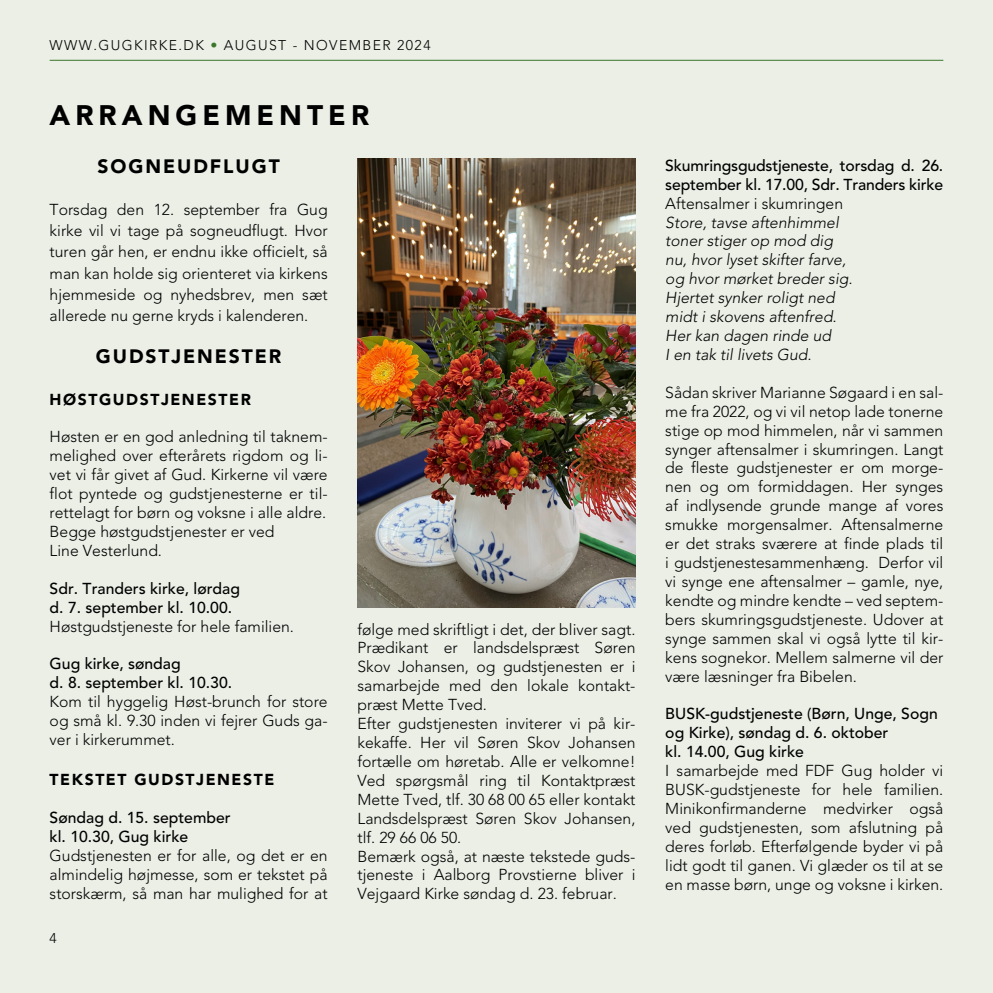
<style>
.page{position:relative;width:993px;height:993px;background:#fff}
.page>*{position:absolute;margin:0;border:0;box-sizing:border-box;transform-origin:0 0}
.t1{font:900 28px "Avenir";letter-spacing:.18em;color:#000}
.t2{font:900 19.25px "Avenir";letter-spacing:.1em;color:#000}
.t3{font:300 15.75px/18.9px "Avenir";color:#000;text-align:justify}
.t4{font:500 15.75px/18.9px "Avenir";color:#000}
.t5{font:italic 300 15.75px/18.9px "Avenir";color:#000}
.t6{font:900 15.75px "Avenir";letter-spacing:.1em;color:#000}
.t7{font:300 14px "Avenir";letter-spacing:.1em;color:#000}
.s1{color:#3b762a}
</style>
<div class="page">
<div style="left:0;top:0;width:992px;height:992px;background:#ebefe6"></div>
<hr style="left:50px;top:60px;width:893px;height:1px;background:#3b762a">
<img style="left:357px;top:159px;width:278px;height:448px">
<p class="t7" style="left:50px;top:37px;width:382px">WWW.GUGKIRKE.DK <span class="s1">•</span> AUGUST - NOVEMBER 2024</p>
<h1 class="t1" style="left:50px;top:99px;width:321px">ARRANGEMENTER</h1>
<p class="t2" style="left:98px;top:155px;width:183px">SOGNEUDFLUGT</p>
<p class="t3" style="left:50px;top:199px;width:279px;line-height:21px">Torsdag den 12. september fra Gug kirke vil vi tage på sogneudflugt. Hvor turen går hen, er endnu ikke officielt, så man kan holde sig orienteret via kirkens hjemmeside og nyhedsbrev, men sæt allerede nu gerne kryds i kalenderen.</p>
<p class="t2" style="left:96px;top:344px;width:187px">GUDSTJENESTER</p>
<p class="t6" style="left:50px;top:389px;width:203px">HØSTGUDSTJENESTER</p>
<p class="t3" style="left:50px;top:427px;width:279px;text-align:left">Høsten er en god anledning til taknem&shy;melighed over efterårets rigdom og li&shy;vet vi får givet af Gud. Kirkerne vil være flot pyntede og gudstjenesterne er til&shy;rettelagt for børn og voksne i alle aldre.<br>Begge høstgudstjenester er ved<br>Line Vesterlund.</p>
<p class="t4" style="left:50px;top:579px;width:192px">Sdr. Tranders kirke, lørdag d. 7. september kl. 10.00.</p>
<p class="t3" style="left:50px;top:616px;width:246px">Høstgudstjeneste for hele familien.</p>
<p class="t4" style="left:50px;top:654px;width:184px">Gug kirke, søndag<br>d. 8. september kl. 10.30.</p>
<p class="t3" style="left:50px;top:692px;width:279px">Kom til hyggelig Høst-brunch for store og små kl. 9.30 inden vi fejrer Guds ga&shy;ver i kirkerummet.</p>
<p class="t6" style="left:50px;top:769px;width:226px">TEKSTET GUDSTJENESTE</p>
<p class="t4" style="left:50px;top:808px;width:182px">Søndag d. 15. september kl. 10.30, Gug kirke</p>
<p class="t3" style="left:50px;top:845px;width:279px">Gudstjenesten er for alle, og det er en almindelig højmesse, som er tekstet på storskærm, så man har mulighed for at</p>
<p class="t7" style="left:50px;top:929px;width:9px">4</p>
<p class="t3" style="left:357px;top:619px;width:279px;text-align:left">følge med skriftligt i det, der bliver sagt.<br>Prædikant er landsdelspræst Søren Skov Johansen, og gudstjenesten er i samarbejde med den lokale kontakt&shy;præst Mette Tved.<br>Efter gudstjenesten inviterer vi på kir&shy;kekaffe. Her vil Søren Skov Johansen fortælle om høretab. Alle er velkomne!<br>Ved spørgsmål ring til Kontaktpræst Mette Tved, tlf. 30 68 00 65 eller kontakt Landsdelspræst Søren Skov Johansen, tlf. 29 66 06 50.<br>Bemærk også, at næste tekstede guds&shy;tjeneste i Aalborg Provstierne bliver i Vejgaard Kirke søndag d. 23. februar.</p>
<p class="t4" style="left:665px;top:156px;width:279px">Skumringsgudstjeneste, torsdag d. 26. september kl. 17.00, Sdr. Tranders kirke</p>
<p class="t3" style="left:665px;top:194px;width:179px">Aftensalmer i skumringen</p>
<p class="t5" style="left:665px;top:212px;width:189px">Store, tavse aftenhimmel toner stiger op mod dig nu, hvor lyset skifter farve, og hvor mørket breder sig.<br>Hjertet synker roligt ned midt i skovens aftenfred.<br>Her kan dagen rinde ud<br>I en tak til livets Gud.</p>
<p class="t3" style="left:665px;top:383px;width:279px">Sådan skriver Marianne Søgaard i en sal&shy;me fra 2022, og vi vil netop lade tonerne stige op mod himmelen, når vi sammen synger aftensalmer i skumringen. Langt de fleste gudstjenester er om morge&shy;nen og om formiddagen. Her synges af indlysende grunde mange af vores smukke morgensalmer. Aftensalmerne er det straks sværere at finde plads til i gudstjenestesammenhæng. Derfor vil vi synge ene aftensalmer – gamle, nye, kendte og mindre kendte – ved septem&shy;bers skumringsgudstjeneste. Udover at synge sammen skal vi også lytte til kir&shy;kens sognekor. Mellem salmerne vil der være læsninger fra Bibelen.</p>
<p class="t4" style="left:665px;top:704px;width:274px">BUSK-gudstjeneste (Børn, Unge, Sogn og Kirke), søndag d. 6. oktober<br>kl. 14.00, Gug kirke</p>
<p class="t3" style="left:665px;top:761px;width:279px">I samarbejde med FDF Gug holder vi BUSK-gudstjeneste for hele familien.<br>Minikonfirmanderne medvirker også ved gudstjenesten, som afslutning på deres forløb. Efterfølgende byder vi på lidt godt til ganen. Vi glæder os til at se en masse børn, unge og voksne i kirken.</p>
</div>
